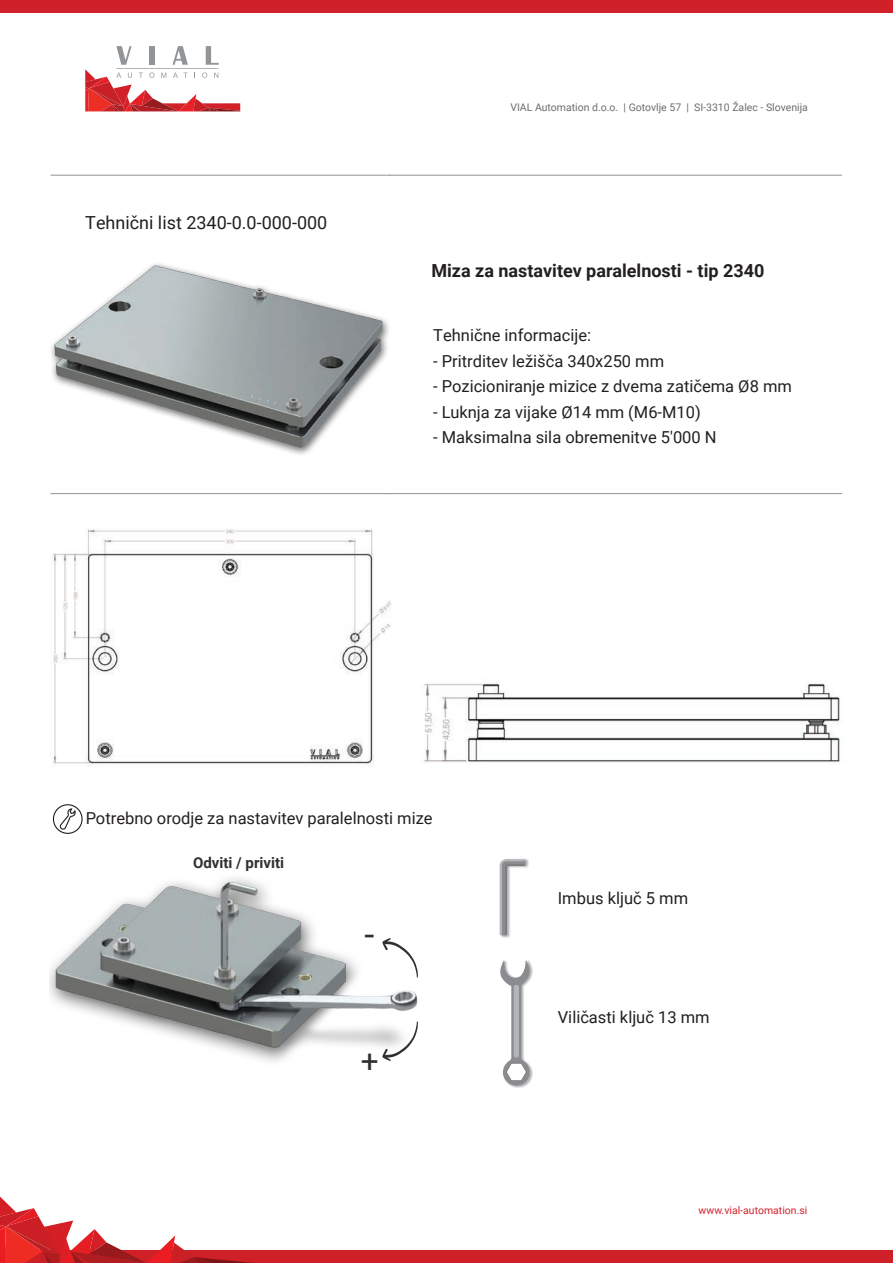
<style>
.page{position:relative;width:893px;height:1263px;background:#fff}
.page>*{position:absolute;margin:0;border:0;box-sizing:border-box;transform-origin:0 0}
.t1{font:31.5px "Roboto";color:#2f3032}
.t2{font:700 18px "Roboto";color:#231f20}
.t3{font:18px "Roboto";color:#231f20}
.t4{font:16.5px "Roboto";color:#231f20}
.t5{font:700 15px "Roboto";color:#2f3032}
.t6{font:10.5px "Roboto";color:#6c6d70}
.t7{font:10.5px "Roboto";color:#d3222a}
</style>
<div class="page">
<div style="left:0;top:1250px;width:893px;height:13px;background:#d02027"></div>
<div style="left:0;top:0;width:893px;height:13px;background:#d02029"></div>
<svg style="left:0;top:1196px;width:253px;height:67px"></svg>
<svg style="left:85px;top:46px;width:155px;height:65px"></svg>
<img style="left:51px;top:263px;width:338px;height:192px">
<hr style="left:51px;top:493px;width:339px;height:1px;background:#929496">
<hr style="left:390px;top:493px;width:452px;height:1px;background:#929496">
<hr style="left:51px;top:175px;width:339px;height:1px;background:#929496">
<hr style="left:390px;top:175px;width:452px;height:1px;background:#929496">
<img style="left:51px;top:528px;width:341px;height:239px">
<img style="left:424px;top:683px;width:416px;height:80px">
<div style="left:53px;top:804px;width:30px;height:30px;border:1px solid #231f20;border-radius:50%"></div>
<svg style="left:58px;top:808px;width:19px;height:23px"></svg>
<img style="left:50px;top:878px;width:368px;height:184px">
<img style="left:511px;top:962px;width:22px;height:126px">
<svg style="left:500px;top:960px;width:30px;height:126px"></svg>
<div style="left:514px;top:985px;width:5px;height:73px;background:#b3b6b9;border-radius:3px"></div>
<img style="left:499px;top:859px;width:30px;height:79px">
<svg style="left:500px;top:859px;width:26px;height:76px"></svg>
<svg style="left:382px;top:1021px;width:36px;height:40px"></svg>
<svg style="left:382px;top:938px;width:36px;height:40px"></svg>
<svg style="left:365px;top:935px;width:9px;height:3px"></svg>
<p class="t3" style="left:85px;top:210px;width:244px">Tehnični list 2340-0.0-000-000</p>
<p class="t6" style="left:510px;top:100px;width:299px">VIAL Automation d.o.o. | Gotovlje 57 | SI-3310 Žalec - Slovenija</p>
<p class="t2" style="left:431px;top:257px;width:334px">Miza za nastavitev paralelnosti - tip 2340</p>
<p class="t4" style="left:433px;top:324px;width:159px">Tehnične informacije:</p>
<p class="t4" style="left:433px;top:349px;width:232px">- Pritrditev ležišča 340x250 mm</p>
<p class="t4" style="left:433px;top:375px;width:360px">- Pozicioniranje mizice z dvema zatičema Ø8 mm</p>
<p class="t4" style="left:433px;top:400px;width:269px">- Luknja za vijake Ø14 mm (M6-M10)</p>
<p class="t4" style="left:433px;top:426px;width:285px">- Maksimalna sila obremenitve 5'000 N</p>
<p class="t4" style="left:86px;top:807px;width:348px">Potrebno orodje za nastavitev paralelnosti mize</p>
<p class="t5" style="left:193px;top:852px;width:92px">Odviti / priviti</p>
<h1 class="t1" style="left:361px;top:1039px;width:19px">+</h1>
<p class="t4" style="left:558px;top:886px;width:132px">Imbus ključ 5 mm</p>
<p class="t4" style="left:558px;top:1005px;width:153px">Viličasti ključ 13 mm</p>
<p class="t7" style="left:699px;top:1203px;width:110px">www.vial-automation.si</p>
</div>
